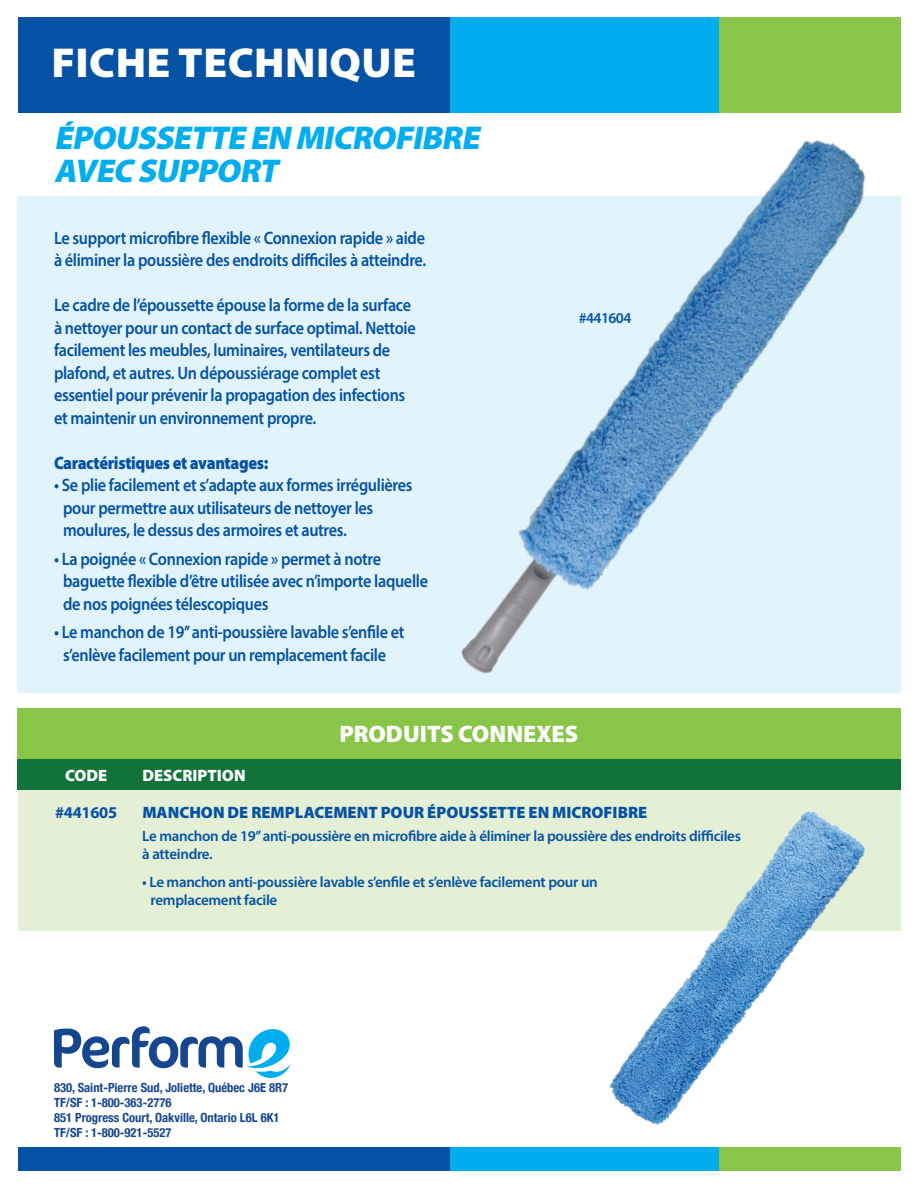
<style>
.page{position:relative;width:918px;height:1188px;background:#fff}
.page>*{position:absolute;margin:0;border:0;box-sizing:border-box;transform-origin:0 0}
.t1{font:900 42px "Myriad Pro";letter-spacing:.01em;color:#fff}
.t2{font:italic 900 33px/33px "Myriad Pro";color:#00aeef}
.t3{font:900 24px "Myriad Pro";color:#fff}
.t4{font:600 18px/22.5px "Myriad Pro";letter-spacing:-.02em;color:#0551a4;scale:.9 1}
.t5{font:900 18px "Myriad Pro";letter-spacing:-.02em;color:#0551a4;scale:.9 1}
.t6{font:900 16.5px "Myriad Pro";color:#0551a4}
.t7{font:900 16.5px "Myriad Pro";color:#fff}
.t8{font:700 16.5px "Myriad Pro";letter-spacing:-.02em;color:#0551a4}
.t9{font:600 15px/18px "Myriad Pro";letter-spacing:-.02em;color:#0551a4}
.t10{font:700 condensed 12.6px/15.1px "Helvetica Neue";color:#17468d}
</style>
<div class="page">
<div style="left:719px;top:17px;width:182px;height:95px;background:#88c548"></div>
<div style="left:450px;top:17px;width:269px;height:95px;background:#00aeef"></div>
<div style="left:18px;top:17px;width:432px;height:95px;background:#0551a4"></div>
<div style="left:719px;top:1148px;width:182px;height:23px;background:#88c548"></div>
<div style="left:450px;top:1148px;width:269px;height:23px;background:#00aeef"></div>
<div style="left:18px;top:1148px;width:432px;height:23px;background:#0551a4"></div>
<div style="left:17px;top:197px;width:884px;height:496px;background:#e1f4fc"></div>
<div style="left:18px;top:761px;width:883px;height:170px;background:#e4f0d6"></div>
<div style="left:17px;top:708px;width:884px;height:51px;background:#88c548"></div>
<div style="left:17px;top:759px;width:884px;height:31px;background:#11733a"></div>
<img style="left:601px;top:810px;width:275px;height:338px">
<img style="left:382px;top:112px;width:519px;height:562px">
<svg style="left:54px;top:1026px;width:237px;height:52px"></svg>
<h1 class="t1" style="left:52px;top:35px;width:366px">FICHE TECHNIQUE</h1>
<h2 class="t2" style="left:54px;top:120px;width:434px">ÉPOUSSETTE EN MICROFIBRE<br>AVEC SUPPORT</h2>
<p class="t4" style="left:54px;top:226px;width:415px">Le support microfibre flexible « Connexion rapide » aide à éliminer la poussière des endroits difficiles à atteindre.</p>
<p class="t4" style="left:54px;top:294px;width:403px">Le cadre de l’époussette épouse la forme de la surface à nettoyer pour un contact de surface optimal. Nettoie facilement les meubles, luminaires, ventilateurs de plafond, et autres. Un dépoussiérage complet est essentiel pour prévenir la propagation des infections et maintenir un environnement propre.</p>
<p class="t5" style="left:54px;top:451px;width:240px">Caractéristiques et avantages:</p>
<p class="t4" style="left:63px;top:474px;width:390px;text-indent:-9px">• Se plie facilement et s’adapte aux formes irrégulières pour permettre aux utilisateurs de nettoyer les moulures, le dessus des armoires et autres.</p>
<p class="t4" style="left:63px;top:547px;width:407px;text-indent:-9px">• La poignée « Connexion rapide » permet à notre baguette flexible d’être utilisée avec n’importe laquelle de nos poignées télescopiques</p>
<p class="t4" style="left:54px;top:620px;width:391px;text-align:center">• Le manchon de 19’’ anti-poussière lavable s’enfile et s’enlève facilement pour un remplacement facile</p>
<p class="t9" style="left:579px;top:309px;width:54px">#441604</p>
<p class="t7" style="left:65px;top:764px;width:44px">CODE</p>
<p class="t8" style="left:55px;top:802px;width:64px">#441605</p>
<h3 class="t3" style="left:339px;top:718px;width:240px">PRODUITS CONNEXES</h3>
<p class="t7" style="left:142px;top:764px;width:105px">DESCRIPTION</p>
<p class="t6" style="left:142px;top:802px;width:506px">MANCHON DE REMPLACEMENT POUR ÉPOUSSETTE EN MICROFIBRE</p>
<p class="t9" style="left:142px;top:826px;width:600px">Le manchon de 19’’ anti-poussière en microfibre aide à éliminer la poussière des endroits difficiles à atteindre.</p>
<p class="t9" style="left:151px;top:873px;width:449px;text-indent:-8px">• Le manchon anti-poussière lavable s’enfile et s’enlève facilement pour un remplacement facile</p>
<p class="t10" style="left:54px;top:1079px;width:236px">830, Saint-Pierre Sud, Joliette, Québec J6E 8R7<br>TF/SF : 1-800-363-2776<br>851 Progress Court, Oakville, Ontario L6L 6K1<br>TF/SF : 1-800-921-5527</p>
</div>
